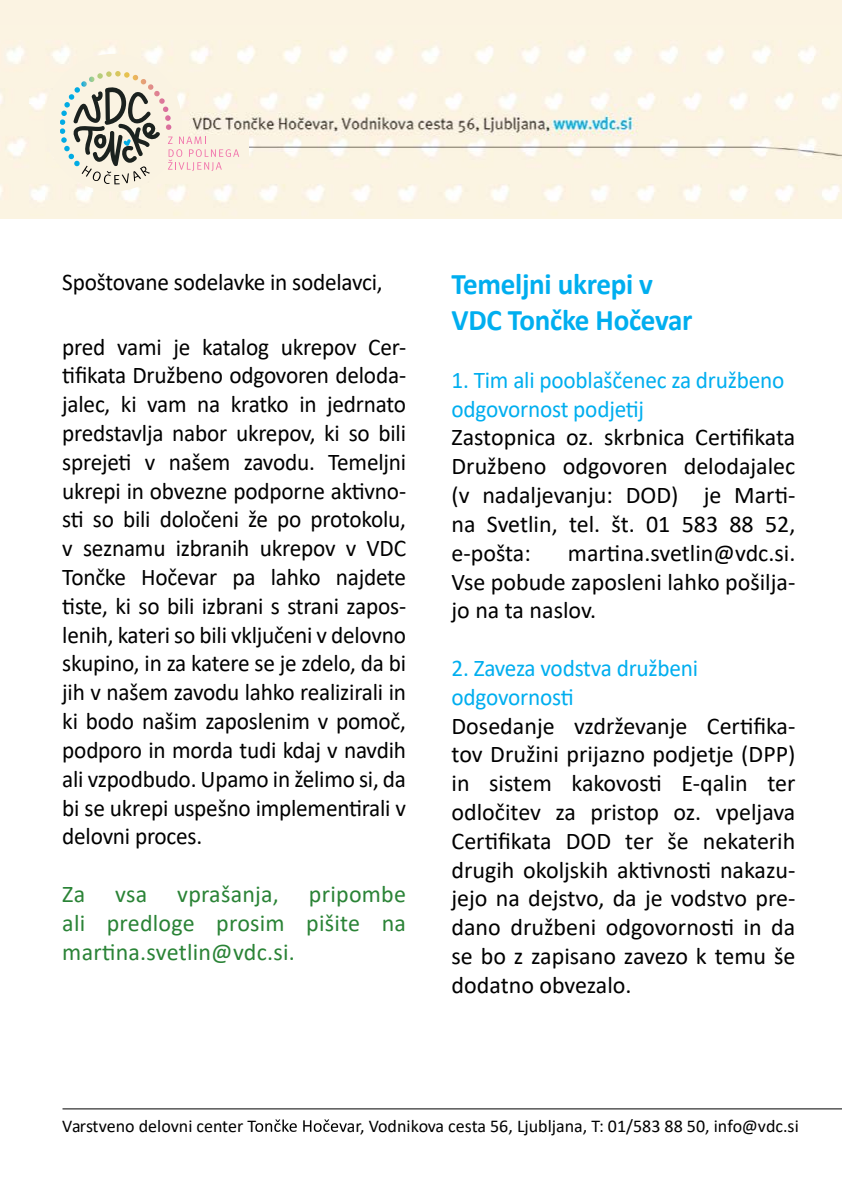
<style>
.page{position:relative;width:842px;height:1191px;background:#fff}
.page>*{position:absolute;margin:0;border:0;box-sizing:border-box;transform-origin:0 0}
.t1{font:700 30px/36px "Calibri";letter-spacing:-.01em;color:#00aeef}
.t2{font:24px/28.8px "Calibri";letter-spacing:-.005em;color:#000;text-align:justify}
.t3{font:24px/28.8px "Calibri";letter-spacing:-.01em;color:#00aeef}
.t4{font:24px/28.8px "Calibri";letter-spacing:.01em;color:#2a8336;text-align:justify}
.t5{font:18px "Calibri";color:#000}
</style>
<div class="page">
<img style="left:0;top:0;width:842px;height:219px">
<hr style="left:63px;top:1108px;width:779px;height:1px;background:#000">
<svg style="left:255px;top:1119px;width:42px;height:12px"></svg>
<svg style="left:303px;top:1119px;width:44px;height:12px"></svg>
<div style="left:44px;top:54px;width:138px;height:137px;background:#faf3e2;border-radius:50%"></div>
<div style="left:188px;top:135px;width:61px;height:28px;background:#faf3e2"></div>
<svg style="left:61px;top:71px;width:178px;height:113px"></svg>
<p class="t2" style="left:62px;top:267px;width:322px">Spoštovane sodelavke in sodelavci,</p>
<p class="t2" style="left:62px;top:331px;width:345px">pred vami je katalog ukrepov Cer&shy;tifikata Družbeno odgovoren deloda&shy;jalec, ki vam na kratko in jedrnato predstavlja nabor ukrepov, ki so bili sprejeti v našem zavodu. Temeljni ukrepi in obvezne podporne aktivno&shy;sti so bili določeni že po protokolu, v seznamu izbranih ukrepov v VDC Tončke Hočevar pa lahko najdete tiste, ki so bili izbrani s strani zapos&shy;lenih, kateri so bili vključeni v delovno skupino, in za katere se je zdelo, da bi jih v našem zavodu lahko realizirali in ki bodo našim zaposlenim v pomoč, podporo in morda tudi kdaj v navdih ali vzpodbudo. Upamo in želimo si, da bi se ukrepi uspešno implementirali v delovni proces.</p>
<p class="t4" style="left:62px;top:879px;width:24px">Za</p>
<p class="t4" style="left:115px;top:879px;width:34px">vsa</p>
<p class="t4" style="left:177px;top:879px;width:103px">vprašanja,</p>
<p class="t4" style="left:62px;top:879px;width:345px;text-indent:247px">pripombe ali predloge prosim pišite na martina.svetlin@vdc.si.</p>
<p class="t1" style="left:451px;top:266px;width:243px">Temeljni ukrepi v<br>VDC Tončke Hočevar</p>
<p class="t3" style="left:451px;top:365px;width:334px">1. Tim ali pooblaščenec za družbeno odgovornost podjetij</p>
<p class="t2" style="left:451px;top:422px;width:345px">Zastopnica oz. skrbnica Certifikata Družbeno odgovoren delodajalec (v nadaljevanju: DOD) je Marti&shy;na Svetlin, tel. št. 01 583 88 52, e-pošta:</p>
<p class="t2" style="left:451px;top:538px;width:345px;text-indent:116px">martina.svetlin@vdc.si.<br>Vse pobude zaposleni lahko pošilja&shy;jo na ta naslov.</p>
<p class="t3" style="left:451px;top:653px;width:248px">2. Zaveza vodstva družbeni odgovornosti</p>
<p class="t2" style="left:451px;top:710px;width:345px">Dosedanje vzdrževanje Certifika&shy;tov Družini prijazno podjetje (DPP) in sistem kakovosti E-qalin ter odločitev za pristop oz. vpeljava Certifikata DOD ter še nekaterih drugih okoljskih aktivnosti nakazu&shy;jejo na dejstvo, da je vodstvo pre&shy;dano družbeni odgovornosti in da se bo z zapisano zavezo k temu še dodatno obvezalo.</p>
<p class="t5" style="left:62px;top:1113px;width:196px">Varstveno delovni center T</p>
<p class="t5" style="left:347px;top:1113px;width:453px">ar, Vodnikova cesta 56, Ljubljana, T: 01/583 88 50, info@vdc.si</p>
</div>
